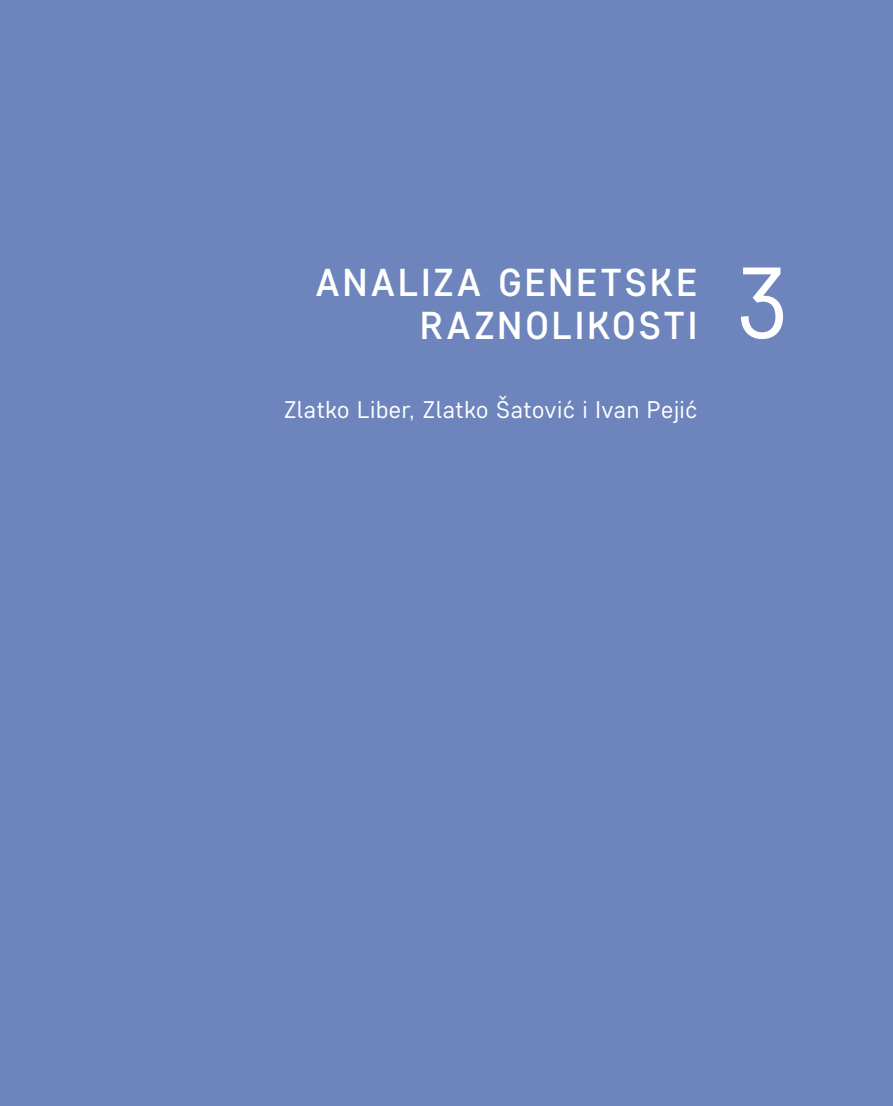
<style>
.page{position:relative;width:893px;height:1106px;background:#6d85bc}
.page>*{position:absolute;margin:0;border:0;box-sizing:border-box;transform-origin:0 0}
.t1{font:100.5px "Core Sans D35";color:#fff}
.t2{font:500 38.85px/43.5px "Core Sans D45";letter-spacing:.08em;color:#fff;text-align:right}
.t3{font:24px "Core Sans D35";letter-spacing:.025em;color:#fff}
</style>
<div class="page">
<h2 class="t2" style="left:316px;top:259px;width:383px">ANALIZA GENETSKE<br>RAZNOLIKOSTI</h2>
<p class="t3" style="left:284px;top:394px;width:415px">Zlatko Liber, Zlatko Šatović i Ivan Pejić</p>
<h1 class="t1" style="left:736px;top:238px;width:54px">3</h1>
</div>
